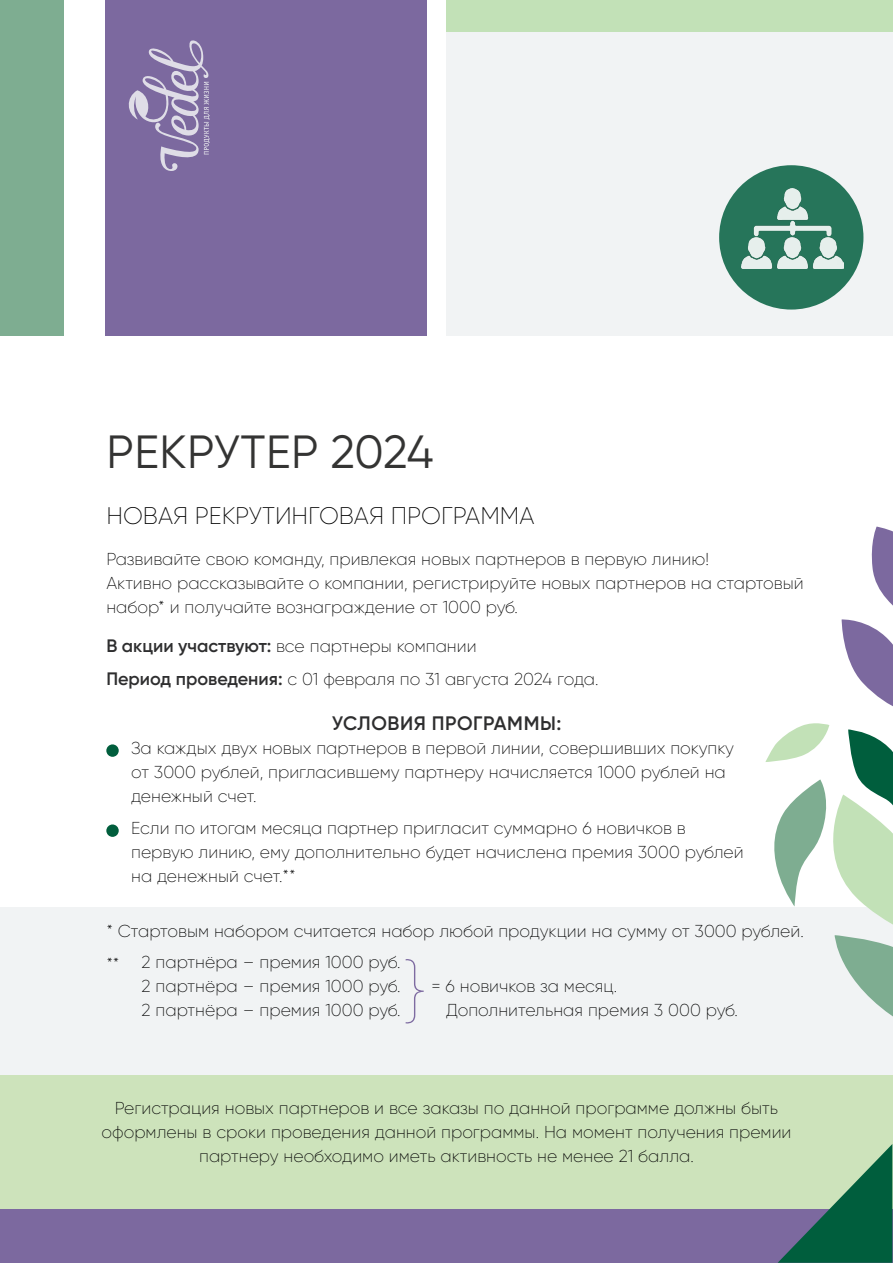
<style>
.page{position:relative;width:893px;height:1263px;background:#fff}
.page>*{position:absolute;margin:0;border:0;box-sizing:border-box;transform-origin:0 0}
.t1{font:100 69.9px "Gilroy";color:#7e6ba1}
.t2{font:46.5px "Gilroy";letter-spacing:.01em;color:#343433}
.t3{font:200 24px "Gilroy";color:#000}
.t4{font:600 19.5px "Gilroy";letter-spacing:.03em;color:#2e2e2f}
.t5{font:200 17.25px/24px "Gilroy";color:#000}
.s1{font-weight:600;font-size:18px;color:#2e2e2f}
</style>
<div class="page">
<div style="left:105px;top:0;width:322px;height:335px;background:#7c699f"></div>
<svg style="left:128px;top:40px;width:82px;height:131px"></svg>
<div style="left:0;top:1075px;width:893px;height:137px;background:#cde3bb"></div>
<div style="left:0;top:1210px;width:893px;height:53px;background:#7c699f"></div>
<div style="left:447px;top:0;width:446px;height:335px;background:#f1f3f4"></div>
<div style="left:0;top:907px;width:893px;height:168px;background:#f1f3f4"></div>
<svg style="left:778px;top:1144px;width:114px;height:119px"></svg>
<div style="left:447px;top:0;width:446px;height:31px;background:#c2e1b7"></div>
<div style="left:719px;top:165px;width:144px;height:145px;background:#26755a;border-radius:50%"></div>
<img style="left:742px;top:188px;width:101px;height:80px">
<div style="left:0;top:0;width:64px;height:335px;background:#7ead91"></div>
<svg style="left:765px;top:527px;width:128px;height:490px"></svg>
<div style="left:106px;top:744px;width:13px;height:13px;background:#015e3d;border-radius:50%"></div>
<div style="left:106px;top:824px;width:13px;height:13px;background:#015e3d;border-radius:50%"></div>
<h2 class="t2" style="left:107px;top:423px;width:329px">РЕКРУТЕР 2024</h2>
<h3 class="t3" style="left:106px;top:501px;width:429px">НОВАЯ РЕКРУТИНГОВАЯ ПРОГРАММА</h3>
<p class="t5" style="left:106px;top:547px;width:699px">Развивайте свою команду, привлекая новых партнеров в первую линию!<br>Активно рассказывайте о компании, регистрируйте новых партнеров на стартовый набор* и получайте вознаграждение от 1000 руб.</p>
<p class="t5" style="left:106px;top:630px;width:494px;line-height:32.5px"><span class="s1">В акции участвуют:</span> все партнеры компании<br><span class="s1">Период проведения:</span> с 01 февраля по 31 августа 2024 года.</p>
<p class="t4" style="left:332px;top:711px;width:231px">УСЛОВИЯ ПРОГРАММЫ:</p>
<p class="t5" style="left:131px;top:735px;width:604px">За каждых двух новых партнеров в первой линии, совершивших покупку от 3000 рублей, пригласившему партнеру начисляется 1000 рублей на денежный счет.</p>
<p class="t5" style="left:131px;top:816px;width:614px">Если по итогам месяца партнер пригласит суммарно 6 новичков в первую линию, ему дополнительно будет начислена премия 3000 рублей на денежный счет.**</p>
<p class="t5" style="left:106px;top:915px;width:699px;line-height:32.5px">* Стартовым набором считается набор любой продукции на сумму от 3000 рублей. **</p>
<p class="t5" style="left:142px;top:949px;width:260px;text-align:justify">2 партнёра – премия 1000 руб.<br>2 партнёра – премия 1000 руб.<br>2 партнёра – премия 1000 руб.</p>
<h1 class="t1" style="left:404px;top:949px;width:25px">}</h1>
<p class="t5" style="left:446px;top:973px;width:293px;text-indent:-15px">= 6 новичков за месяц.<br>Дополнительная премия 3 000 руб.</p>
<p class="t5" style="left:101px;top:1096px;width:691px;text-align:center">Регистрация новых партнеров и все заказы по данной программе должны быть оформлены в сроки проведения данной программы. На момент получения премии партнеру необходимо иметь активность не менее 21 балла.</p>
</div>
